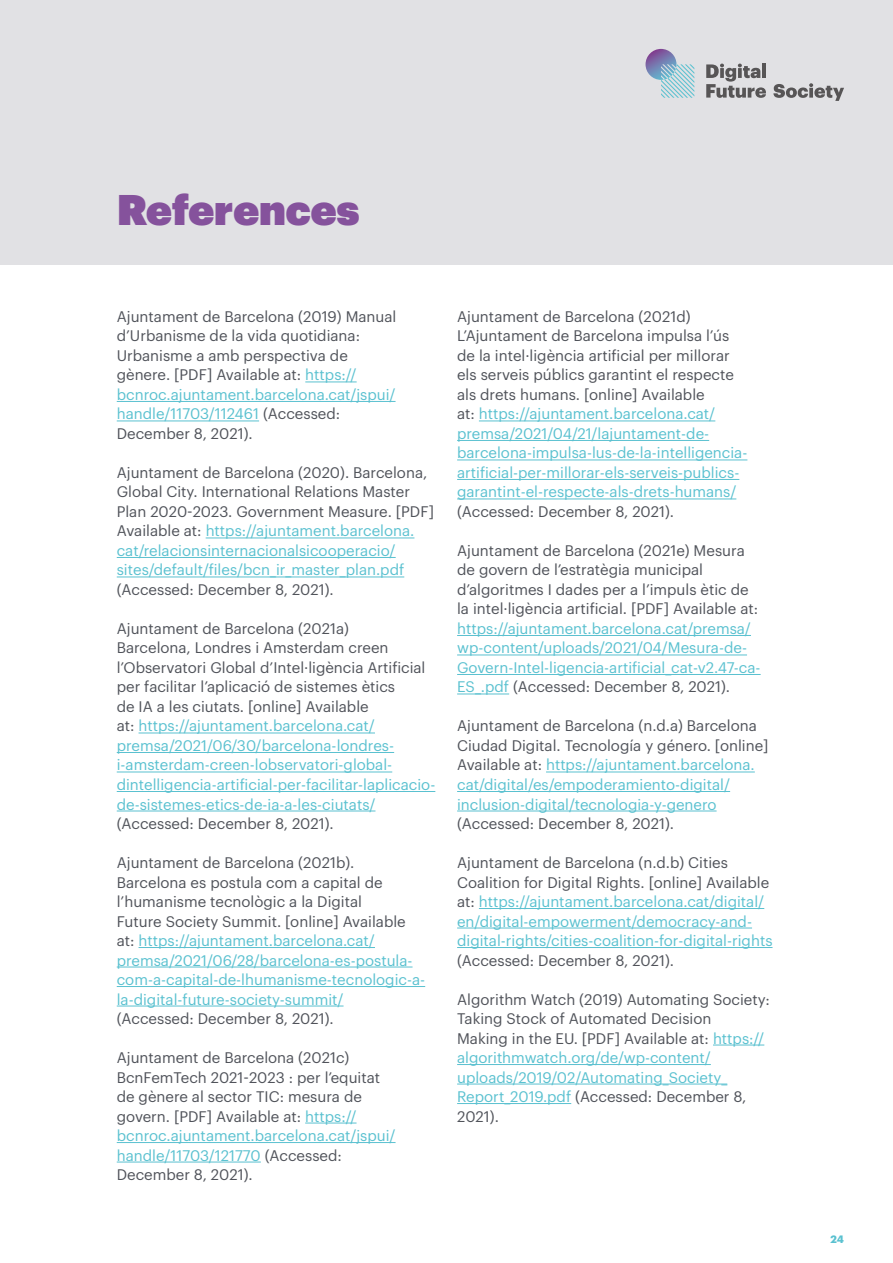
<style>
.page{position:relative;width:893px;height:1263px;background:#fff}
.page>*{position:absolute;margin:0;border:0;box-sizing:border-box;transform-origin:0 0}
.t1{font:42px "Graphik Super";color:#85529c}
.texto{font:15px/19.5px "Graphik";color:#50535a}
.texto-2{font:15px/19.5px "Graphik";color:#5ac1d0}
.t2{font:700 10.5px "Graphik";color:#5ac1d0}
.s1{color:#5ac1d0}
.s2{color:#50535a}
</style>
<div class="page">
<div style="left:0;top:0;width:893px;height:265px;background:#e1e1e4"></div>
<hr style="left:305px;top:382px;width:52px;height:1px;background:#5ac1d0">
<hr style="left:117px;top:401px;width:279px;height:1px;background:#5ac1d0">
<hr style="left:117px;top:421px;width:142px;height:1px;background:#5ac1d0">
<hr style="left:206px;top:538px;width:208px;height:1px;background:#5ac1d0">
<hr style="left:117px;top:557px;width:279px;height:1px;background:#5ac1d0">
<hr style="left:117px;top:577px;width:287px;height:1px;background:#5ac1d0">
<hr style="left:139px;top:733px;width:236px;height:1px;background:#5ac1d0">
<hr style="left:117px;top:752px;width:277px;height:1px;background:#5ac1d0">
<hr style="left:117px;top:772px;width:275px;height:1px;background:#5ac1d0">
<hr style="left:117px;top:791px;width:318px;height:1px;background:#5ac1d0">
<hr style="left:117px;top:811px;width:258px;height:1px;background:#5ac1d0">
<hr style="left:139px;top:947px;width:236px;height:1px;background:#5ac1d0">
<hr style="left:117px;top:967px;width:296px;height:1px;background:#5ac1d0">
<hr style="left:117px;top:986px;width:308px;height:1px;background:#5ac1d0">
<hr style="left:117px;top:1006px;width:227px;height:1px;background:#5ac1d0">
<hr style="left:305px;top:1123px;width:52px;height:1px;background:#5ac1d0">
<hr style="left:117px;top:1142px;width:279px;height:1px;background:#5ac1d0">
<hr style="left:117px;top:1162px;width:144px;height:1px;background:#5ac1d0">
<hr style="left:479px;top:421px;width:236px;height:1px;background:#5ac1d0">
<hr style="left:457px;top:440px;width:252px;height:1px;background:#5ac1d0">
<hr style="left:457px;top:460px;width:290px;height:1px;background:#5ac1d0">
<hr style="left:457px;top:479px;width:282px;height:1px;background:#5ac1d0">
<hr style="left:457px;top:499px;width:279px;height:1px;background:#5ac1d0">
<hr style="left:457px;top:635px;width:294px;height:1px;background:#5ac1d0">
<hr style="left:457px;top:655px;width:290px;height:1px;background:#5ac1d0">
<hr style="left:457px;top:674px;width:304px;height:1px;background:#5ac1d0">
<hr style="left:457px;top:694px;width:52px;height:1px;background:#5ac1d0">
<hr style="left:546px;top:772px;width:209px;height:1px;background:#5ac1d0">
<hr style="left:457px;top:791px;width:273px;height:1px;background:#5ac1d0">
<hr style="left:457px;top:811px;width:260px;height:1px;background:#5ac1d0">
<hr style="left:479px;top:908px;width:285px;height:1px;background:#5ac1d0">
<hr style="left:457px;top:928px;width:295px;height:1px;background:#5ac1d0">
<hr style="left:457px;top:947px;width:315px;height:1px;background:#5ac1d0">
<hr style="left:713px;top:1045px;width:51px;height:1px;background:#5ac1d0">
<hr style="left:457px;top:1064px;width:254px;height:1px;background:#5ac1d0">
<hr style="left:457px;top:1084px;width:270px;height:1px;background:#5ac1d0">
<hr style="left:457px;top:1103px;width:114px;height:1px;background:#5ac1d0">
<svg style="left:706px;top:64px;width:60px;height:34px"></svg>
<svg style="left:773px;top:83px;width:71px;height:18px"></svg>
<svg style="left:645px;top:49px;width:49px;height:49px"></svg>
<p class="t1" style="left:117px;top:176px;width:244px">References</p>
<p class="texto" style="left:117px;top:305px;width:281px">Ajuntament de Barcelona (2019) Manual d’Urbanisme de la vida quotidiana:<br>Urbanisme a amb perspectiva de gènere. [PDF] Available at: <span class="s1">https:// bcnroc.ajuntament.barcelona.cat/jspui/ handle/11703/112461</span> (Accessed:<br>December 8, 2021).</p>
<p class="texto" style="left:117px;top:461px;width:319px">Ajuntament de Barcelona (2020). Barcelona, Global City. International Relations Master Plan 2020-2023. Government Measure. [PDF] Available at: <span class="s1">https://ajuntament.barcelona. cat/relacionsinternacionalsicooperacio/ sites/default/files/bcn_ir_master_plan.pdf </span>(Accessed: December 8, 2021).</p>
<p class="texto" style="left:117px;top:617px;width:320px">Ajuntament de Barcelona (2021a)<br>Barcelona, Londres i Amsterdam creen l’Observatori Global d’Intel·ligència Artificial per facilitar l’aplicació de sistemes ètics<br>de IA a les ciutats. [online] Available<br>at: <span class="s1">https://ajuntament.barcelona.cat/ premsa/2021/06/30/barcelona-londres&shy;i-amsterdam-creen-lobservatori-global&shy;dintelligencia-artificial-per-facilitar-laplicacio&shy;de-sistemes-etics-de-ia-a-les-ciutats/ </span>(Accessed: December 8, 2021).</p>
<p class="texto" style="left:117px;top:851px;width:310px">Ajuntament de Barcelona (2021b).<br>Barcelona es postula com a capital de l’humanisme tecnològic a la Digital<br>Future Society Summit. [online] Available at: <span class="s1">https://ajuntament.barcelona.cat/ premsa/2021/06/28/barcelona-es-postula&shy;com-a-capital-de-lhumanisme-tecnologic-a&shy;la-digital-future-society-summit/<br></span>(Accessed: December 8, 2021).</p>
<p class="texto" style="left:117px;top:1046px;width:280px">Ajuntament de Barcelona (2021c)<br>BcnFemTech 2021-2023 : per l’equitat de gènere al sector TIC: mesura de govern. [PDF] Available at: <span class="s1">https:// bcnroc.ajuntament.barcelona.cat/jspui/ handle/11703/121770</span> (Accessed:<br>December 8, 2021).</p>
<p class="texto" style="left:457px;top:305px;width:292px">Ajuntament de Barcelona (2021d)<br>L’Ajuntament de Barcelona impulsa l’ús de la intel·ligència artificial per millorar els serveis públics garantint el respecte als drets humans. [online] Available<br>at: <span class="s1">https://ajuntament.barcelona.cat/ premsa/2021/04/21/lajuntament-de&shy;barcelona-impulsa-lus-de-la-intelligencia&shy;artificial-per-millorar-els-serveis-publics&shy;garantint-el-respecte-als-drets-humans/ </span>(Accessed: December 8, 2021).</p>
<p class="texto" style="left:457px;top:539px;width:305px">Ajuntament de Barcelona (2021e) Mesura de govern de l’estratègia municipal d’algoritmes I dades per a l’impuls ètic de la intel·ligència artificial. [PDF] Available at: <span class="s1">https://ajuntament.barcelona.cat/premsa/ wp-content/uploads/2021/04/Mesura-de-Govern-Intel-ligencia-artificial_cat-v2.47-ca-ES_.pdf</span> (Accessed: December 8, 2021).</p>
<p class="texto" style="left:457px;top:715px;width:313px">Ajuntament de Barcelona (n.d.a) Barcelona Ciudad Digital. Tecnología y género. [online] Available at: <span class="s1">https://ajuntament.barcelona. cat/digital/es/empoderamiento-digital/ inclusion-digital/tecnologia-y-genero </span>(Accessed: December 8, 2021).</p>
<p class="texto-2" style="left:457px;top:851px;width:317px"><span class="s2">Ajuntament de Barcelona (n.d.b) Cities Coalition for Digital Rights. [online] Available at:</span> https://ajuntament.barcelona.cat/digital/ en/digital-empowerment/democracy-and&shy;digital-rights/cities-coalition-for-digital-rights <span class="s2">(Accessed: December 8, 2021).</span></p>
<p class="texto" style="left:457px;top:988px;width:314px">Algorithm Watch (2019) Automating Society:<br>Taking Stock of Automated Decision<br>Making in the EU. [PDF] Available at: <span class="s1">https:// algorithmwatch.org/de/wp-content/ uploads/2019/02/Automating_Society_ Report_2019.pdf</span> (Accessed: December 8, 2021).</p>
<p class="t2" style="left:831px;top:1231px;width:15px">24</p>
</div>
